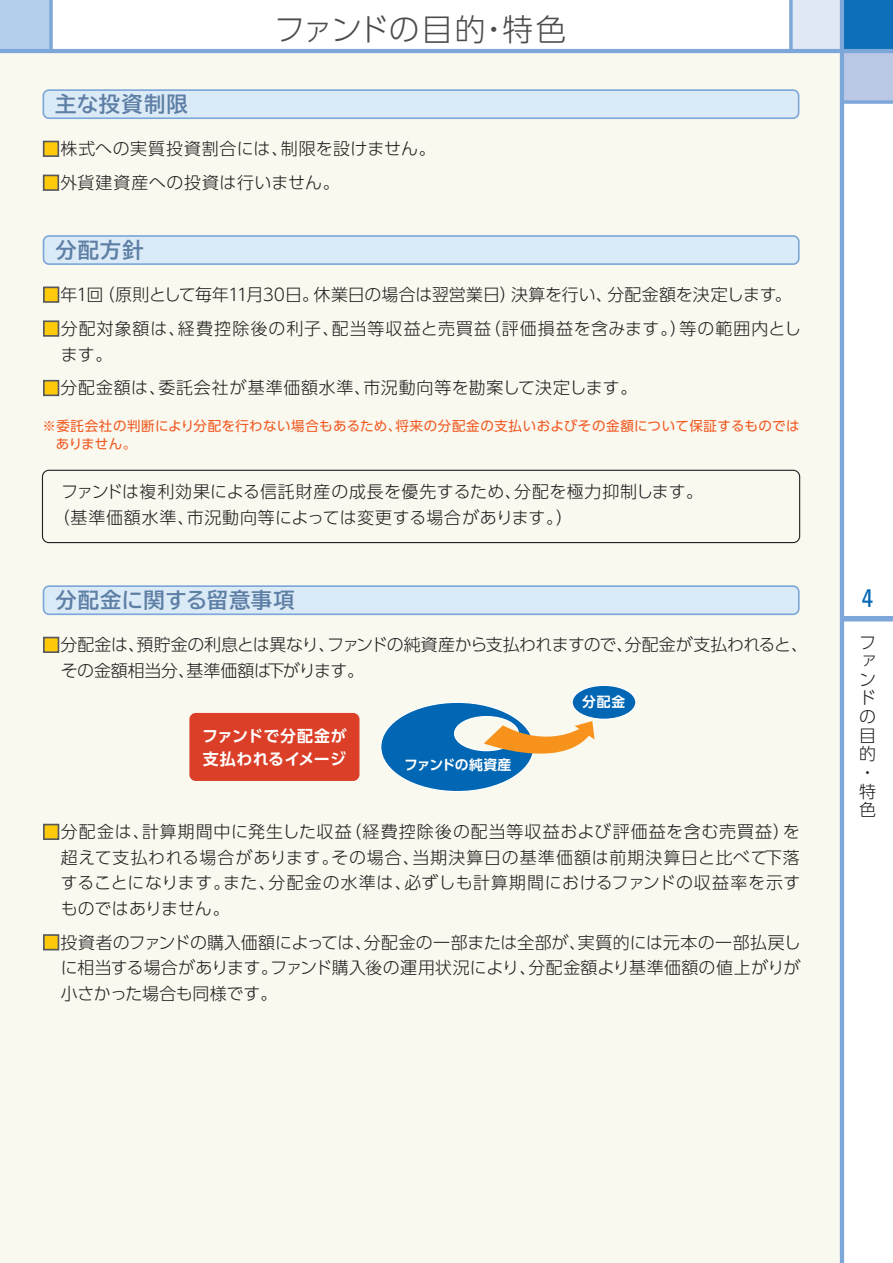
<style>
.page{position:relative;width:893px;height:1263px;background:#fff}
.page>*{position:absolute;margin:0;border:0;box-sizing:border-box;transform-origin:0 0}
.t1{font:300 30.75px "UD Shin Go Pro";letter-spacing:.005em;color:#4b4c4d}
.t2{font:condensed 25.5px "Univers";color:#0166b3}
.t3{font:700 21.3px "TBUD Go Std";letter-spacing:.04em;color:#5e7fa5}
.t4{font:300 16.95px/18.6px "UD Shin Go Pro";letter-spacing:.01em;color:#231f20;text-align:justify}
.t5{font:300 16.95px/25.5px "UD Shin Go Pro";letter-spacing:.03em;color:#231f20}
.t6{font:300 16.95px/25.5px "UD Shin Go Pro";letter-spacing:-.02em;color:#231f20}
.t7{font:300 16.95px/25.5px "UD Shin Go Pro";letter-spacing:.055em;color:#231f20}
.t8{font:300 16.95px "UD Shin Go Pro";letter-spacing:.045em;color:#231f20}
.t9{font:300 16.95px "UD Shin Go Pro";letter-spacing:.035em;color:#231f20}
.t10{font:700 15.9px/23.4px "UD Shin Go Pro De";letter-spacing:.02em;color:#fff}
.t11{font:700 13.8px "UD Shin Go Pro De";letter-spacing:-.025em;color:#fff}
.t12{font:700 13.8px "UD Shin Go Pro De";letter-spacing:.03em;color:#fff}
.t13{font:13.5px/18px "UD Shin Go Pro";letter-spacing:.035em;color:#f15921}
.s1{color:#feca0a}
</style>
<div class="page">
<div style="left:0;top:0;width:51px;height:51px;background:#b2cfeb"></div>
<div style="left:842px;top:0;width:51px;height:51px;background:#0c6fb8"></div>
<div style="left:842px;top:51px;width:51px;height:51px;background:#bac8e6"></div>
<div style="left:791px;top:0;width:51px;height:51px;background:#e1e8f5"></div>
<svg style="left:49px;top:0;width:4px;height:49px"></svg>
<div style="left:0;top:51px;width:842px;height:1212px;background:#faf9f0"></div>
<div style="left:842px;top:616px;width:51px;height:5px;background:#7ca7d8"></div>
<hr style="left:840px;top:0;width:4px;height:1263px;background:#7ca7d8">
<hr style="left:0;top:49px;width:893px;height:4px;background:#7ca7d8">
<svg style="left:844px;top:100px;width:49px;height:4px"></svg>
<svg style="left:789px;top:0;width:4px;height:49px"></svg>
<svg style="left:43px;top:89px;width:756px;height:30px;background:#d0e2f3"></svg>
<div style="left:43px;top:141px;width:16px;height:16px;border:2px solid #57585a"></div>
<div style="left:43px;top:175px;width:16px;height:16px;border:2px solid #57585a"></div>
<div style="left:43px;top:287px;width:16px;height:16px;border:2px solid #57585a"></div>
<div style="left:43px;top:320px;width:16px;height:17px;border:2px solid #57585a"></div>
<div style="left:43px;top:380px;width:16px;height:16px;border:2px solid #57585a"></div>
<div style="left:43px;top:637px;width:16px;height:16px;border:2px solid #57585a"></div>
<div style="left:43px;top:824px;width:16px;height:16px;border:2px solid #57585a"></div>
<div style="left:43px;top:934px;width:16px;height:16px;border:2px solid #57585a"></div>
<div style="left:572px;top:685px;width:64px;height:34px;background:#0166b3;border-radius:50%"></div>
<div style="left:571px;top:685px;width:65px;height:35px;border:1px solid #fff;border-radius:50%"></div>
<div style="left:189px;top:713px;width:170px;height:68px;background:#db3f28;border-radius:6px"></div>
<svg style="left:380px;top:701px;width:215px;height:91px"></svg>
<svg style="left:43px;top:235px;width:757px;height:30px;background:#d0e2f3"></svg>
<svg style="left:43px;top:585px;width:757px;height:30px;background:#d0e2f3"></svg>
<div style="left:42px;top:470px;width:758px;height:73px;border:1px solid #231f20;border-radius:6px"></div>
<h1 class="t1" style="left:274px;top:4px;width:294px">ファンドの目的・特色</h1>
<p class="t3" style="left:55px;top:87px;width:134px">主な投資制限</p>
<p class="t5" style="left:43px;top:135px;width:395px"><span class="s1">■</span>株式への実質投資割合には、制限を設けません。</p>
<p class="t9" style="left:43px;top:169px;width:299px"><span class="s1">■</span>外貨建資産への投資は行いません。</p>
<p class="t3" style="left:55px;top:233px;width:90px">分配方針</p>
<p class="t4" style="left:43px;top:285px;width:750px"><span class="s1">■</span>年1回（原則として毎年11月30日。休業日の場合は翌営業日）決算を行い、分配金額を決定します。</p>
<p class="t7" style="left:61px;top:315px;width:742px;text-indent:-18px"><span class="s1">■</span>分配対象額は、経費控除後の利子、配当等収益と売買益（評価損益を含みます。）等の範囲内とします。</p>
<p class="t8" style="left:43px;top:374px;width:596px"><span class="s1">■</span>分配金額は、委託会社が基準価額水準、市況動向等を勘案して決定します。</p>
<p class="t13" style="left:56px;top:417px;width:745px;text-indent:-13px">※委託会社の判断により分配を行わない場合もあるため、将来の分配金の支払いおよびその金額について保証するものではありません。</p>
<p class="t5" style="left:53px;top:479px;width:652px;text-indent:8px">ファンドは複利効果による信託財産の成長を優先するため、分配を極力抑制します。（基準価額水準、市況動向等によっては変更する場合があります。）</p>
<p class="t3" style="left:55px;top:583px;width:241px">分配金に関する留意事項</p>
<p class="t6" style="left:61px;top:631px;width:749px;text-indent:-18px"><span class="s1">■</span>分配金は、預貯金の利息とは異なり、ファンドの純資産から支払われますので、分配金が支払われると、その金額相当分、基準価額は下がります。</p>
<p class="t10" style="left:202px;top:724px;width:146px">ファンドで分配金が支払われるイメージ</p>
<p class="t11" style="left:404px;top:754px;width:109px">ファンドの純資産</p>
<p class="t12" style="left:582px;top:691px;width:45px">分配金</p>
<p class="t4" style="left:61px;top:818px;width:741px;line-height:25.5px;text-indent:-18px"><span class="s1">■</span>分配金は、計算期間中に発生した収益（経費控除後の配当等収益および評価益を含む売買益）を超えて支払われる場合があります。その場合、当期決算日の基準価額は前期決算日と比べて下落することになります。また、分配金の水準は、必ずしも計算期間におけるファンドの収益率を示すものではありません。</p>
<p class="t4" style="left:61px;top:929px;width:741px;line-height:25.5px;text-indent:-18px"><span class="s1">■</span>投資者のファンドの購入価額によっては、分配金の一部または全部が、実質的には元本の一部払戻しに相当する場合があります。ファンド購入後の運用状況により、分配金額より基準価額の値上がりが小さかった場合も同様です。</p>
<h2 class="t2" style="left:862px;top:582px;width:13px">4</h2>
<p class="t4" style="left:859px;top:632px;width:18px;text-align:left">ファンドの目的・特色</p>
</div>
